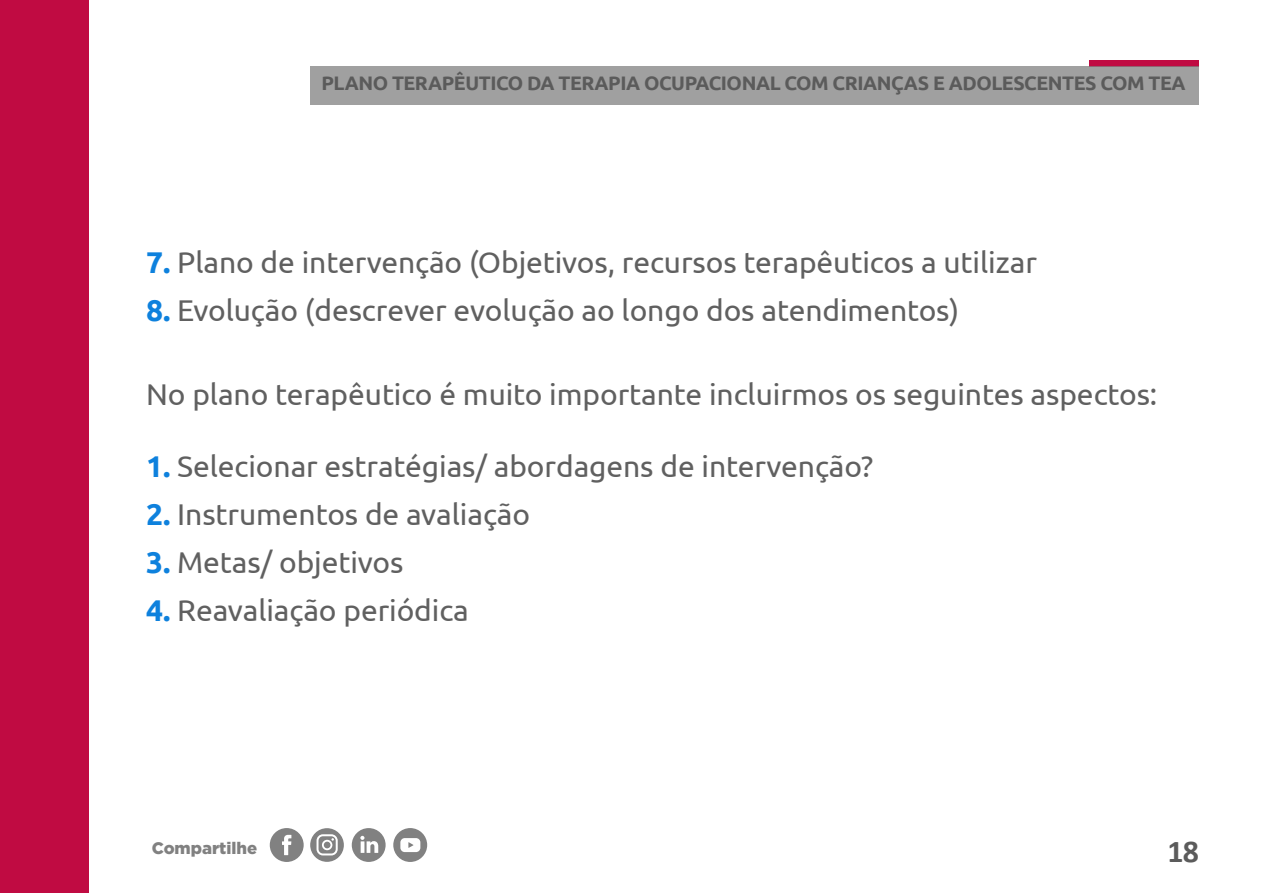
<style>
.page{position:relative;width:1263px;height:893px;background:#fff}
.page>*{position:absolute;margin:0;border:0;box-sizing:border-box;transform-origin:0 0}
.t1{font:700 31.95px "Calibri";color:#5b5b5b}
.t2{font:30px "Ubuntu";letter-spacing:-.005em;color:#606060}
.t3{font:700 19.5px "Ubuntu";letter-spacing:-.025em;color:#5b5b5b}
.t4{font:900 16.65px "Gotham";color:#818181}
.s1{font-weight:700;color:#0e81dd}
</style>
<div class="page">
<div style="left:1089px;top:60px;width:109px;height:6px;background:#c00b42"></div>
<div style="left:0;top:0;width:89px;height:893px;background:#c00b42"></div>
<div style="left:270px;top:828px;width:34px;height:34px;background:#818181;border-radius:50%"></div>
<svg style="left:282px;top:835px;width:9px;height:20px"></svg>
<div style="left:393px;top:828px;width:34px;height:34px;background:#818181;border-radius:50%"></div>
<svg style="left:400px;top:838px;width:20px;height:14px"></svg>
<svg style="left:310px;top:828px;width:34px;height:34px"></svg>
<div style="left:352px;top:828px;width:34px;height:34px;background:#818181;border-radius:50%"></div>
<svg style="left:360px;top:836px;width:18px;height:17px"></svg>
<div style="left:310px;top:66px;width:888px;height:39px;background:#a0a0a0"></div>
<p class="t3" style="left:321px;top:71px;width:866px">PLANO TERAPÊUTICO DA TERAPIA OCUPACIONAL COM CRIANÇAS E ADOLESCENTES COM TEA</p>
<p class="t2" style="left:146px;top:245px;width:892px"><span class="s1">7.</span> Plano de intervenção (Objetivos, recursos terapêuticos a utilizar</p>
<p class="t2" style="left:146px;top:293px;width:815px"><span class="s1">8.</span> Evolução (descrever evolução ao longo dos atendimentos)</p>
<p class="t2" style="left:146px;top:377px;width:1013px">No plano terapêutico é muito importante incluirmos os seguintes aspectos:</p>
<p class="t2" style="left:146px;top:449px;width:729px"><span class="s1">1.</span> Selecionar estratégias/ abordagens de intervenção?</p>
<p class="t2" style="left:146px;top:497px;width:385px"><span class="s1">2.</span> Instrumentos de avaliação</p>
<p class="t2" style="left:146px;top:545px;width:259px"><span class="s1">3.</span> Metas/ objetivos</p>
<p class="t2" style="left:146px;top:593px;width:324px"><span class="s1">4.</span> Reavaliação periódica</p>
<p class="t4" style="left:152px;top:838px;width:107px">Compartilhe</p>
<p class="t1" style="left:1167px;top:829px;width:33px">18</p>
</div>
